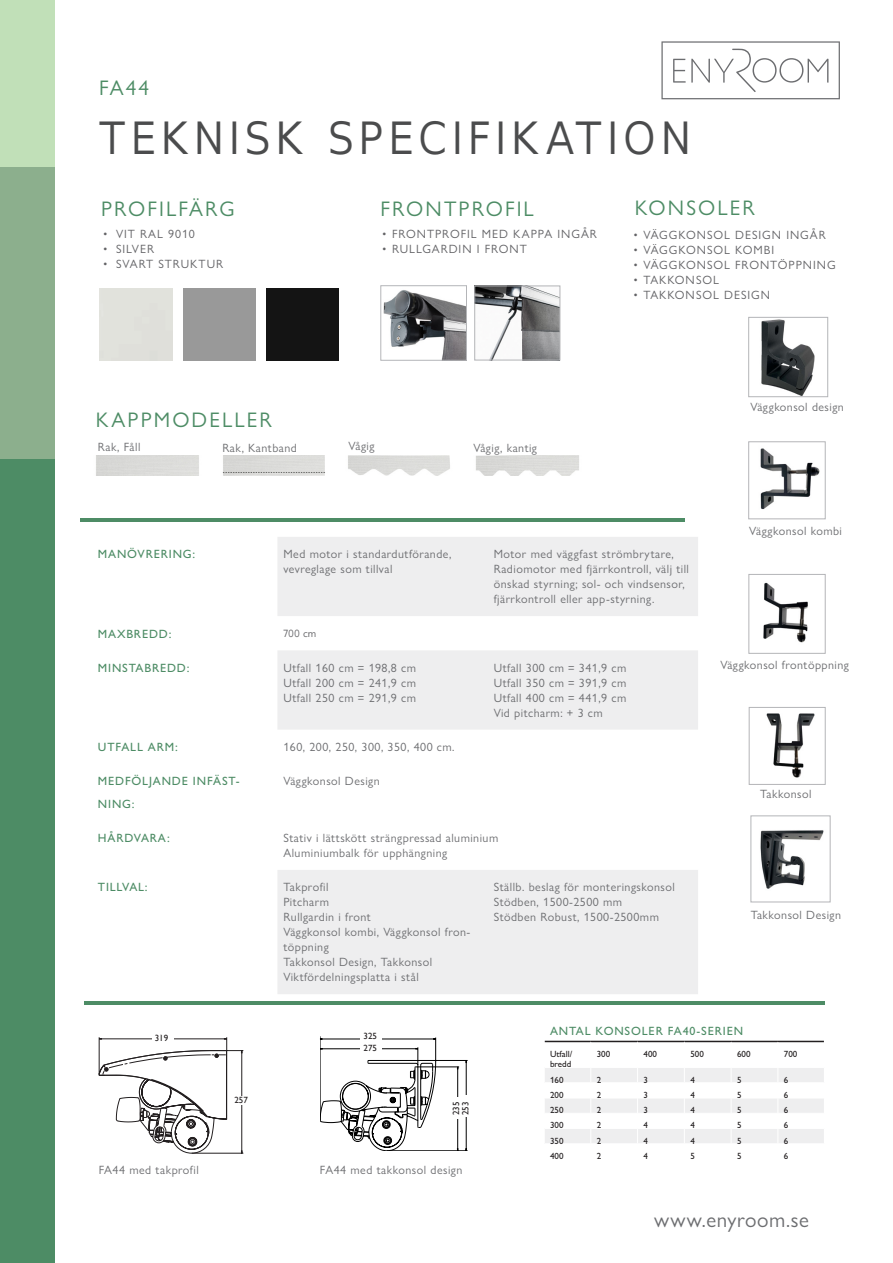
<style>
.page{position:relative;width:893px;height:1263px;background:#fff}
.page>*{position:absolute;margin:0;border:0;box-sizing:border-box;transform-origin:0 0}
.t1{font:46.95px "Gillius ADF";letter-spacing:.13em;color:#4b4c4d}
.Prod_namn_s2{font:21.15px "Gill Sans Nova";letter-spacing:.1em;color:#4d8c65}
.Brödtext_s1{font:21px "Gill Sans Nova";letter-spacing:.03em;color:#6c6d70}
.Bröd-spec{font:12px/15px "Gill Sans Nova";letter-spacing:.04em;color:#6c6d70}
.lista{font:12px "Gill Sans Nova";letter-spacing:.08em;color:#636366}
.Spec-rubrik{font:500 12px/22.5px "Gill Sans Nova";letter-spacing:.07em;color:#4d8c65}
.Brödtext{font:10.5px "Gillius ADF";color:#636366}
.t2{font:500 9px/10.8px "Gill Sans Nova";color:#231f20}
.t3{font:9px "Gill Sans";color:#231f20}
</style>
<div class="page">
<svg style="left:278px;top:537px;width:420px;height:457px;fill:#eeeeef"></svg>
<svg style="left:99px;top:1037px;width:144px;height:116px"></svg>
<svg style="left:320px;top:1036px;width:148px;height:115px"></svg>
<div style="left:152px;top:1035px;width:22px;height:8px;background:#fff"></div>
<div style="left:232px;top:1096px;width:22px;height:8px;background:#fff"></div>
<div style="left:360px;top:1033px;width:22px;height:8px;background:#fff"></div>
<div style="left:452px;top:1097px;width:8px;height:22px;background:#fff"></div>
<div style="left:461px;top:1095px;width:8px;height:22px;background:#fff"></div>
<div style="left:360px;top:1043px;width:22px;height:8px;background:#fff"></div>
<div style="left:184px;top:288px;width:72px;height:72px;background:#999"></div>
<div style="left:266px;top:288px;width:72px;height:72px;background:#141414"></div>
<img style="left:476px;top:455px;width:103px;height:21px">
<img style="left:348px;top:455px;width:102px;height:21px">
<img style="left:222px;top:455px;width:103px;height:21px">
<img style="left:383px;top:290px;width:82px;height:68px">
<div style="left:381px;top:285px;width:86px;height:75px;border:1px solid #b4b5b8"></div>
<img style="left:761px;top:319px;width:54px;height:76px">
<div style="left:748px;top:317px;width:80px;height:80px;border:1px solid #b4b5b8"></div>
<img style="left:760px;top:448px;width:60px;height:62px">
<div style="left:748px;top:442px;width:77px;height:77px;border:1px solid #b4b5b8"></div>
<img style="left:476px;top:288px;width:82px;height:70px">
<div style="left:474px;top:286px;width:86px;height:74px;border:1px solid #b4b5b8"></div>
<img style="left:760px;top:830px;width:64px;height:59px">
<div style="left:751px;top:816px;width:79px;height:86px;border:1px solid #b4b5b8"></div>
<img style="left:766px;top:713px;width:49px;height:65px">
<div style="left:749px;top:707px;width:76px;height:78px;border:1px solid #b4b5b8"></div>
<img style="left:763px;top:582px;width:45px;height:61px">
<div style="left:749px;top:574px;width:76px;height:79px;border:1px solid #b4b5b8"></div>
<hr style="left:80px;top:518px;width:604px;height:3px;background:#4d8c65">
<hr style="left:84px;top:1001px;width:741px;height:3px;background:#4d8c65">
<svg style="left:544px;top:1040px;width:280px;height:103px"></svg>
<div style="left:0;top:458px;width:54px;height:805px;background:#4d8c65"></div>
<div style="left:0;top:0;width:54px;height:167px;background:#c1e0b8"></div>
<div style="left:0;top:167px;width:54px;height:291px;background:#8caf8d"></div>
<svg style="left:661px;top:41px;width:179px;height:58px"></svg>
<p class="Prod_namn_s2" style="left:99px;top:75px;width:52px">FA44</p>
<p class="t1" style="left:99px;top:110px;width:593px">TEKNISK SPECIFIKATION</p>
<p class="Prod_namn_s2" style="left:101px;top:196px;width:135px">PROFILFÄRG</p>
<p class="Prod_namn_s2" style="left:381px;top:196px;width:155px">FRONTPROFIL</p>
<p class="lista" style="left:103px;top:226px;width:93px">• VIT RAL 9010</p>
<p class="lista" style="left:103px;top:241px;width:52px">• SILVER</p>
<p class="lista" style="left:103px;top:256px;width:121px">• SVART STRUKTUR</p>
<p class="lista" style="left:382px;top:226px;width:216px">• FRONTPROFIL MED KAPPA INGÅR</p>
<p class="lista" style="left:382px;top:241px;width:146px">• RULLGARDIN I FRONT</p>
<p class="Prod_namn_s2" style="left:635px;top:195px;width:122px">KONSOLER</p>
<p class="lista" style="left:634px;top:228px;width:194px">• VÄGGKONSOL DESIGN INGÅR</p>
<p class="lista" style="left:634px;top:243px;width:142px">• VÄGGKONSOL KOMBI</p>
<p class="lista" style="left:634px;top:258px;width:204px">• VÄGGKONSOL FRONTÖPPNING</p>
<p class="lista" style="left:634px;top:273px;width:87px">• TAKKONSOL</p>
<p class="lista" style="left:634px;top:288px;width:138px">• TAKKONSOL DESIGN</p>
<p class="Prod_namn_s2" style="left:96px;top:407px;width:178px">KAPPMODELLER</p>
<p class="Bröd-spec" style="left:98px;top:439px;width:44px">Rak, Fåll</p>
<p class="Bröd-spec" style="left:222px;top:440px;width:76px">Rak, Kantband</p>
<p class="Bröd-spec" style="left:348px;top:439px;width:27px">Vågig</p>
<p class="Bröd-spec" style="left:473px;top:440px;width:65px">Vågig, kantig</p>
<p class="Bröd-spec" style="left:750px;top:399px;width:95px">Väggkonsol design</p>
<p class="Bröd-spec" style="left:749px;top:523px;width:94px">Väggkonsol kombi</p>
<p class="Spec-rubrik" style="left:98px;top:543px;width:99px">MANÖVRERING:</p>
<p class="Bröd-spec" style="left:283px;top:547px;width:169px">Med motor i standardutförande, vevreglage som tillval</p>
<p class="Bröd-spec" style="left:494px;top:547px;width:182px">Motor med väggfast strömbrytare,</p>
<p class="Bröd-spec" style="left:494px;top:562px;width:197px">Radiomotor med fjärrkontroll, välj till önskad styrning; sol- och vindsensor, fjärrkontroll eller app-styrning.</p>
<p class="Spec-rubrik" style="left:98px;top:622px;width:75px">MAXBREDD:</p>
<p class="Brödtext" style="left:283px;top:627px;width:34px">700 cm</p>
<p class="Spec-rubrik" style="left:98px;top:656px;width:93px">MINSTABREDD:</p>
<p class="Bröd-spec" style="left:283px;top:660px;width:134px">Utfall 160 cm = 198,8 cm</p>
<p class="Bröd-spec" style="left:283px;top:675px;width:134px">Utfall 200 cm = 241,9 cm</p>
<p class="Bröd-spec" style="left:283px;top:690px;width:134px">Utfall 250 cm = 291,9 cm</p>
<p class="Bröd-spec" style="left:494px;top:660px;width:134px">Utfall 300 cm = 341,9 cm</p>
<p class="Bröd-spec" style="left:494px;top:675px;width:134px">Utfall 350 cm = 391,9 cm</p>
<p class="Bröd-spec" style="left:494px;top:690px;width:134px">Utfall 400 cm = 441,9 cm</p>
<p class="Bröd-spec" style="left:494px;top:705px;width:111px">Vid pitcharm: + 3 cm</p>
<p class="Spec-rubrik" style="left:98px;top:736px;width:81px">UTFALL ARM:</p>
<p class="Bröd-spec" style="left:283px;top:739px;width:173px">160, 200, 250, 300, 350, 400 cm.</p>
<p class="Spec-rubrik" style="left:98px;top:770px;width:143px">MEDFÖLJANDE INFÄST-<br>NING:</p>
<p class="Bröd-spec" style="left:283px;top:774px;width:98px">Väggkonsol Design</p>
<p class="Spec-rubrik" style="left:98px;top:827px;width:74px">HÅRDVARA:</p>
<p class="Bröd-spec" style="left:283px;top:830px;width:216px">Stativ i lättskött strängpressad aluminium</p>
<p class="Bröd-spec" style="left:283px;top:845px;width:165px">Aluminiumbalk för upphängning</p>
<p class="Spec-rubrik" style="left:98px;top:876px;width:51px">TILLVAL:</p>
<p class="Bröd-spec" style="left:283px;top:880px;width:46px">Takprofil</p>
<p class="Bröd-spec" style="left:283px;top:895px;width:47px">Pitcharm</p>
<p class="Bröd-spec" style="left:283px;top:910px;width:89px">Rullgardin i front</p>
<p class="Bröd-spec" style="left:283px;top:925px;width:188px">Väggkonsol kombi, Väggkonsol fron&shy;töppning</p>
<p class="Bröd-spec" style="left:283px;top:955px;width:150px">Takkonsol Design, Takkonsol</p>
<p class="Bröd-spec" style="left:283px;top:970px;width:137px">Viktfördelningsplatta i stål</p>
<p class="Bröd-spec" style="left:494px;top:880px;width:183px">Ställb. beslag för monteringskonsol</p>
<p class="Bröd-spec" style="left:494px;top:895px;width:130px">Stödben, 1500-2500 mm</p>
<p class="Bröd-spec" style="left:494px;top:910px;width:167px">Stödben Robust, 1500-2500mm</p>
<p class="Bröd-spec" style="left:720px;top:657px;width:130px">Väggkonsol frontöppning</p>
<p class="Bröd-spec" style="left:760px;top:787px;width:53px">Takkonsol</p>
<p class="Bröd-spec" style="left:751px;top:908px;width:92px">Takkonsol Design</p>
<p class="t3" style="left:155px;top:1033px;width:15px">319</p>
<p class="t3" style="left:234px;top:1095px;width:15px">257</p>
<p class="t3" style="left:364px;top:1030px;width:15px">325</p>
<p class="t3" style="left:364px;top:1042px;width:15px">275</p>
<p class="t3" style="left:451px;top:1115px;width:15px;rotate:-90deg">235</p>
<p class="t3" style="left:460px;top:1115px;width:15px;rotate:-90deg">253</p>
<p class="Bröd-spec" style="left:99px;top:1163px;width:101px">FA44 med takprofil</p>
<p class="Bröd-spec" style="left:320px;top:1162px;width:144px">FA44 med takkonsol design</p>
<p class="Spec-rubrik" style="left:550px;top:1020px;width:195px">ANTAL KONSOLER FA40-SERIEN</p>
<p class="t2" style="left:550px;top:1048px;width:24px">Utfall/ bredd</p>
<p class="t2" style="left:597px;top:1048px;width:15px">300</p>
<p class="t2" style="left:644px;top:1048px;width:15px">400</p>
<p class="t2" style="left:690px;top:1048px;width:15px">500</p>
<p class="t2" style="left:737px;top:1048px;width:15px">600</p>
<p class="t2" style="left:784px;top:1048px;width:15px">700</p>
<p class="t2" style="left:550px;top:1074px;width:15px">160</p>
<p class="t2" style="left:597px;top:1074px;width:6px">2</p>
<p class="t2" style="left:644px;top:1074px;width:6px">3</p>
<p class="t2" style="left:690px;top:1074px;width:6px">4</p>
<p class="t2" style="left:737px;top:1074px;width:6px">5</p>
<p class="t2" style="left:784px;top:1074px;width:6px">6</p>
<p class="t2" style="left:550px;top:1089px;width:15px">200</p>
<p class="t2" style="left:597px;top:1089px;width:6px">2</p>
<p class="t2" style="left:644px;top:1089px;width:6px">3</p>
<p class="t2" style="left:690px;top:1089px;width:6px">4</p>
<p class="t2" style="left:737px;top:1089px;width:6px">5</p>
<p class="t2" style="left:784px;top:1089px;width:6px">6</p>
<p class="t2" style="left:550px;top:1104px;width:15px">250</p>
<p class="t2" style="left:597px;top:1104px;width:6px">2</p>
<p class="t2" style="left:644px;top:1104px;width:6px">3</p>
<p class="t2" style="left:690px;top:1104px;width:6px">4</p>
<p class="t2" style="left:737px;top:1104px;width:6px">5</p>
<p class="t2" style="left:784px;top:1104px;width:6px">6</p>
<p class="t2" style="left:550px;top:1120px;width:15px">300</p>
<p class="t2" style="left:597px;top:1120px;width:6px">2</p>
<p class="t2" style="left:644px;top:1120px;width:6px">4</p>
<p class="t2" style="left:690px;top:1120px;width:6px">4</p>
<p class="t2" style="left:737px;top:1120px;width:6px">5</p>
<p class="t2" style="left:784px;top:1120px;width:6px">6</p>
<p class="t2" style="left:550px;top:1135px;width:15px">350</p>
<p class="t2" style="left:597px;top:1135px;width:6px">2</p>
<p class="t2" style="left:644px;top:1135px;width:6px">4</p>
<p class="t2" style="left:690px;top:1135px;width:6px">4</p>
<p class="t2" style="left:737px;top:1135px;width:6px">5</p>
<p class="t2" style="left:784px;top:1135px;width:6px">6</p>
<p class="t2" style="left:550px;top:1150px;width:15px">400</p>
<p class="t2" style="left:597px;top:1150px;width:6px">2</p>
<p class="t2" style="left:644px;top:1150px;width:6px">4</p>
<p class="t2" style="left:690px;top:1150px;width:6px">5</p>
<p class="t2" style="left:737px;top:1150px;width:6px">5</p>
<p class="t2" style="left:784px;top:1150px;width:6px">6</p>
<p class="Brödtext_s1" style="left:654px;top:1207px;width:156px">www.enyroom.se</p>
</div>
